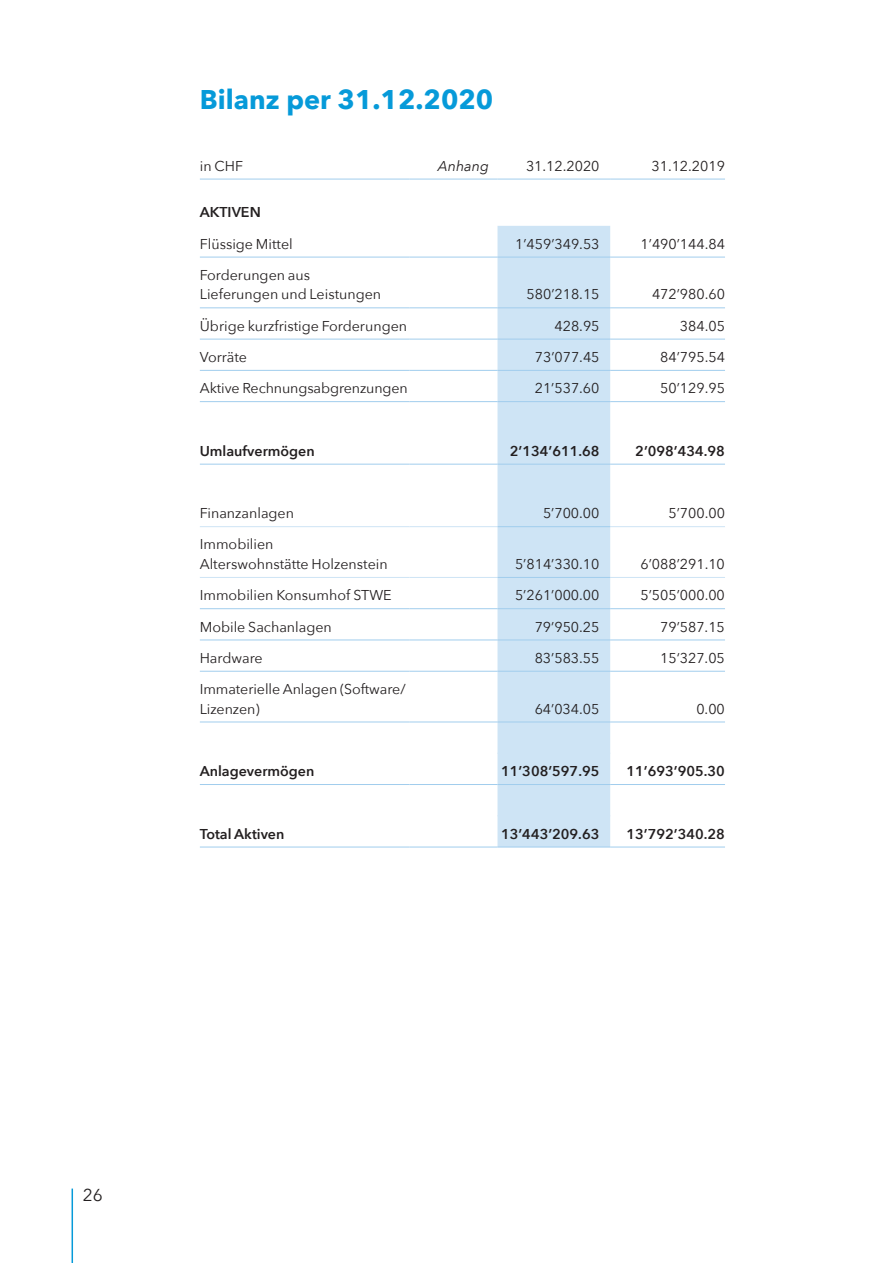
<style>
.page{position:relative;width:893px;height:1263px;background:#fff}
.page>*{position:absolute;margin:0;border:0;box-sizing:border-box;transform-origin:0 0}
.t1{font:700 27px "Avenir Next";color:#069ad9}
.t2{font:17.25px "Avenir Next";color:#231f20}
.t3{font:14.25px/19.5px "Avenir Next";color:#231f20}
.t4{font:600 14.25px "Avenir Next";color:#231f20}
.t5{font:italic 14.25px "Avenir Next";color:#231f20}
</style>
<div class="page">
<hr style="left:72px;top:1188px;width:1px;height:75px;background:#069ad9">
<div style="left:497px;top:226px;width:113px;height:621px;background:#cee4f5"></div>
<hr style="left:200px;top:526px;width:210px;height:1px;background:#cee4f5">
<hr style="left:410px;top:526px;width:87px;height:1px;background:#cee4f5">
<hr style="left:610px;top:526px;width:115px;height:1px;background:#cee4f5">
<hr style="left:200px;top:577px;width:210px;height:1px;background:#cee4f5">
<hr style="left:410px;top:577px;width:87px;height:1px;background:#cee4f5">
<hr style="left:610px;top:577px;width:115px;height:1px;background:#cee4f5">
<hr style="left:200px;top:179px;width:210px;height:1px;background:#a1cded">
<hr style="left:410px;top:179px;width:87px;height:1px;background:#a1cded">
<hr style="left:497px;top:179px;width:113px;height:1px;background:#a1cded">
<hr style="left:610px;top:179px;width:115px;height:1px;background:#a1cded">
<hr style="left:200px;top:257px;width:210px;height:1px;background:#a1cded">
<hr style="left:410px;top:257px;width:87px;height:1px;background:#a1cded">
<hr style="left:497px;top:257px;width:113px;height:1px;background:#a1cded">
<hr style="left:610px;top:257px;width:115px;height:1px;background:#a1cded">
<hr style="left:200px;top:307px;width:210px;height:1px;background:#a1cded">
<hr style="left:410px;top:307px;width:87px;height:1px;background:#a1cded">
<hr style="left:497px;top:307px;width:113px;height:1px;background:#a1cded">
<hr style="left:610px;top:307px;width:115px;height:1px;background:#a1cded">
<hr style="left:200px;top:339px;width:210px;height:1px;background:#a1cded">
<hr style="left:410px;top:339px;width:87px;height:1px;background:#a1cded">
<hr style="left:497px;top:339px;width:113px;height:1px;background:#a1cded">
<hr style="left:610px;top:339px;width:115px;height:1px;background:#a1cded">
<hr style="left:200px;top:370px;width:210px;height:1px;background:#a1cded">
<hr style="left:410px;top:370px;width:87px;height:1px;background:#a1cded">
<hr style="left:497px;top:370px;width:113px;height:1px;background:#a1cded">
<hr style="left:610px;top:370px;width:115px;height:1px;background:#a1cded">
<hr style="left:200px;top:401px;width:210px;height:1px;background:#a1cded">
<hr style="left:410px;top:401px;width:87px;height:1px;background:#a1cded">
<hr style="left:497px;top:401px;width:113px;height:1px;background:#a1cded">
<hr style="left:610px;top:401px;width:115px;height:1px;background:#a1cded">
<hr style="left:200px;top:464px;width:210px;height:1px;background:#a1cded">
<hr style="left:410px;top:464px;width:87px;height:1px;background:#a1cded">
<hr style="left:497px;top:464px;width:113px;height:1px;background:#a1cded">
<hr style="left:610px;top:464px;width:115px;height:1px;background:#a1cded">
<hr style="left:200px;top:640px;width:210px;height:1px;background:#a1cded">
<hr style="left:410px;top:640px;width:87px;height:1px;background:#a1cded">
<hr style="left:610px;top:640px;width:115px;height:1px;background:#a1cded">
<hr style="left:200px;top:671px;width:210px;height:1px;background:#a1cded">
<hr style="left:410px;top:671px;width:87px;height:1px;background:#a1cded">
<hr style="left:610px;top:671px;width:115px;height:1px;background:#a1cded">
<hr style="left:200px;top:722px;width:210px;height:1px;background:#a1cded">
<hr style="left:410px;top:722px;width:87px;height:1px;background:#a1cded">
<hr style="left:610px;top:722px;width:115px;height:1px;background:#a1cded">
<hr style="left:200px;top:608px;width:210px;height:1px;background:#a1cded">
<hr style="left:410px;top:608px;width:87px;height:1px;background:#a1cded">
<hr style="left:610px;top:608px;width:115px;height:1px;background:#a1cded">
<hr style="left:200px;top:784px;width:210px;height:1px;background:#a1cded">
<hr style="left:410px;top:784px;width:87px;height:1px;background:#a1cded">
<hr style="left:610px;top:784px;width:115px;height:1px;background:#a1cded">
<hr style="left:200px;top:847px;width:210px;height:1px;background:#a1cded">
<hr style="left:410px;top:847px;width:87px;height:1px;background:#a1cded">
<hr style="left:610px;top:847px;width:115px;height:1px;background:#a1cded">
<hr style="left:497px;top:608px;width:113px;height:1px;background:#a1cded">
<hr style="left:497px;top:640px;width:113px;height:1px;background:#a1cded">
<hr style="left:497px;top:671px;width:113px;height:1px;background:#a1cded">
<hr style="left:497px;top:722px;width:113px;height:1px;background:#a1cded">
<hr style="left:497px;top:784px;width:113px;height:1px;background:#a1cded">
<hr style="left:497px;top:847px;width:113px;height:1px;background:#a1cded">
<hr style="left:497px;top:753px;width:113px;height:1px;background:#cee4f5">
<hr style="left:497px;top:815px;width:113px;height:1px;background:#cee4f5">
<hr style="left:497px;top:526px;width:113px;height:1px;background:#a1cded">
<hr style="left:497px;top:577px;width:113px;height:1px;background:#a1cded">
<h1 class="t1" style="left:200px;top:76px;width:295px">Bilanz per 31.12.2020</h1>
<p class="t3" style="left:200px;top:155px;width:45px">in CHF</p>
<p class="t5" style="left:438px;top:154px;width:53px">Anhang</p>
<p class="t3" style="left:526px;top:155px;width:75px">31.12.2020</p>
<p class="t3" style="left:651px;top:155px;width:75px">31.12.2019</p>
<p class="t4" style="left:200px;top:200px;width:62px">AKTIVEN</p>
<p class="t3" style="left:200px;top:233px;width:94px">Flüssige Mittel</p>
<p class="t3" style="left:515px;top:233px;width:86px">1’459’349.53</p>
<p class="t3" style="left:641px;top:233px;width:86px">1’490’144.84</p>
<p class="t3" style="left:200px;top:265px;width:183px">Forderungen aus<br>Lieferungen und Leistungen</p>
<p class="t3" style="left:527px;top:284px;width:74px">580’218.15</p>
<p class="t3" style="left:652px;top:284px;width:74px">472’980.60</p>
<p class="t3" style="left:200px;top:315px;width:209px">Übrige kurzfristige Forderungen</p>
<p class="t3" style="left:554px;top:315px;width:47px">428.95</p>
<p class="t3" style="left:680px;top:315px;width:47px">384.05</p>
<p class="t3" style="left:200px;top:347px;width:49px">Vorräte</p>
<p class="t3" style="left:535px;top:347px;width:66px">73’077.45</p>
<p class="t3" style="left:660px;top:347px;width:66px">84’795.54</p>
<p class="t3" style="left:200px;top:378px;width:209px">Aktive Rechnungsabgrenzungen</p>
<p class="t3" style="left:535px;top:378px;width:66px">21’537.60</p>
<p class="t3" style="left:660px;top:378px;width:66px">50’129.95</p>
<p class="t4" style="left:200px;top:438px;width:116px">Umlaufvermögen</p>
<p class="t4" style="left:510px;top:438px;width:91px">2’134’611.68</p>
<p class="t4" style="left:635px;top:438px;width:91px">2’098’434.98</p>
<p class="t3" style="left:200px;top:503px;width:96px">Finanzanlagen</p>
<p class="t3" style="left:543px;top:503px;width:58px">5’700.00</p>
<p class="t3" style="left:668px;top:503px;width:58px">5’700.00</p>
<p class="t3" style="left:200px;top:534px;width:189px">Immobilien<br>Alterswohnstätte Holzenstein</p>
<p class="t3" style="left:515px;top:554px;width:86px">5’814’330.10</p>
<p class="t3" style="left:640px;top:554px;width:86px">6’088’291.10</p>
<p class="t3" style="left:200px;top:585px;width:193px">Immobilien Konsumhof STWE</p>
<p class="t3" style="left:515px;top:585px;width:86px">5’261’000.00</p>
<p class="t3" style="left:640px;top:585px;width:86px">5’505’000.00</p>
<p class="t3" style="left:200px;top:616px;width:134px">Mobile Sachanlagen</p>
<p class="t3" style="left:535px;top:616px;width:66px">79’950.25</p>
<p class="t3" style="left:660px;top:616px;width:66px">79’587.15</p>
<p class="t3" style="left:200px;top:647px;width:65px">Hardware</p>
<p class="t3" style="left:535px;top:647px;width:66px">83’583.55</p>
<p class="t3" style="left:660px;top:647px;width:66px">15‘327.05</p>
<p class="t3" style="left:200px;top:679px;width:207px">Immaterielle Anlagen (Software/<br>Lizenzen)</p>
<p class="t3" style="left:535px;top:698px;width:66px">64’034.05</p>
<p class="t3" style="left:696px;top:698px;width:30px">0.00</p>
<p class="t4" style="left:200px;top:759px;width:116px">Anlagevermögen</p>
<p class="t4" style="left:501px;top:759px;width:100px">11’308’597.95</p>
<p class="t4" style="left:626px;top:759px;width:100px">11’693’905.30</p>
<p class="t4" style="left:200px;top:821px;width:86px">Total Aktiven</p>
<p class="t4" style="left:501px;top:821px;width:100px">13’443’209.63</p>
<p class="t4" style="left:626px;top:821px;width:100px">13’792’340.28</p>
<p class="t2" style="left:83px;top:1180px;width:22px">26</p>
</div>
